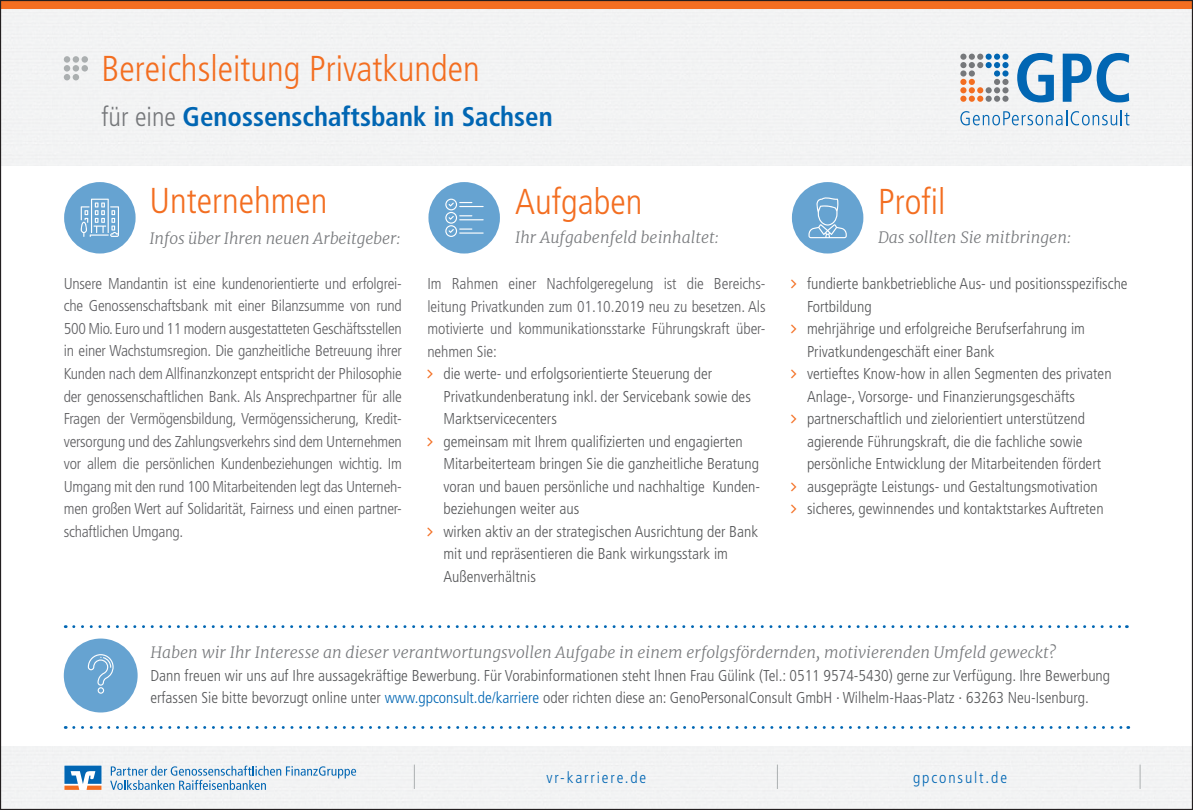
<style>
.page{position:relative;width:1193px;height:810px;background:#fff}
.page>*{position:absolute;margin:0;border:0;box-sizing:border-box;transform-origin:0 0}
.t1{font:300 condensed 36px "Frutiger LT Std";color:#f36e21}
.t2{font:700 condensed 27px "Frutiger LT";color:#0166b3}
.t3{font:300 condensed 15.75px/22.5px "Frutiger LT Std";color:#57585a}
.t4{font:300 condensed 15.75px/22.5px "Frutiger LT Std";letter-spacing:-.015em;color:#5f5f62;text-align:justify}
.t5{font:italic 300 15.75px "Merriweather";color:#76787b}
.t6{font:300 condensed 15.75px "Frutiger LT Std";letter-spacing:.12em;color:#0166b3}
.s1{font-weight:300;color:#76787b}
.s2{color:#0166b3}
</style>
<div class="page">
<svg style="left:74px;top:726px;width:1054px;height:3px"></svg>
<svg style="left:74px;top:625px;width:1053px;height:3px"></svg>
<div style="left:2px;top:9px;width:1189px;height:157px;background:#f2f3f4"></div>
<svg style="left:64px;top:74px;width:15px;height:6px"></svg>
<div style="left:82px;top:65px;width:6px;height:7px;background:#abafb0;border-radius:50%"></div>
<div style="left:73px;top:65px;width:6px;height:7px;background:#abafb0;border-radius:50%"></div>
<div style="left:64px;top:65px;width:6px;height:7px;background:#abafb0;border-radius:50%"></div>
<div style="left:82px;top:56px;width:6px;height:7px;background:#abafb0;border-radius:50%"></div>
<div style="left:73px;top:56px;width:6px;height:7px;background:#abafb0;border-radius:50%"></div>
<div style="left:64px;top:56px;width:6px;height:7px;background:#abafb0;border-radius:50%"></div>
<svg style="left:64px;top:766px;width:37px;height:24px"></svg>
<svg style="left:110px;top:766px;width:246px;height:24px"></svg>
<svg style="left:414px;top:765px;width:1px;height:24px"></svg>
<svg style="left:777px;top:765px;width:1px;height:24px"></svg>
<svg style="left:1139px;top:765px;width:1px;height:24px"></svg>
<div style="left:64px;top:639px;width:74px;height:74px;background:#66a3d1;border-radius:50%"></div>
<svg style="left:88px;top:654px;width:26px;height:39px"></svg>
<div style="left:0;top:0;width:1193px;height:9px;background:#f36e21"></div>
<svg style="left:960px;top:110px;width:169px;height:15px"></svg>
<svg style="left:960px;top:79px;width:48px;height:23px"></svg>
<div style="left:1002px;top:70px;width:6px;height:7px;background:#0166b3;border-radius:50%"></div>
<div style="left:994px;top:70px;width:6px;height:7px;background:#0166b3;border-radius:50%"></div>
<div style="left:969px;top:70px;width:6px;height:7px;background:#76787b;border-radius:50%"></div>
<div style="left:960px;top:70px;width:6px;height:7px;background:#76787b;border-radius:50%"></div>
<svg style="left:960px;top:54px;width:48px;height:14px"></svg>
<svg style="left:1017px;top:53px;width:37px;height:49px"></svg>
<svg style="left:1062px;top:53px;width:67px;height:49px"></svg>
<div style="left:64px;top:182px;width:72px;height:72px;background:#66a3d1;border-radius:50%"></div>
<svg style="left:81px;top:199px;width:38px;height:38px"></svg>
<div style="left:428px;top:182px;width:72px;height:72px;background:#66a3d1;border-radius:50%"></div>
<svg style="left:445px;top:199px;width:39px;height:38px"></svg>
<hr style="left:459px;top:232px;width:25px;height:2px;background:#fff">
<div style="left:792px;top:182px;width:71px;height:72px;background:#66a3d1;border-radius:50%"></div>
<svg style="left:808px;top:197px;width:39px;height:41px"></svg>
<h1 class="t1" style="left:102px;top:48px;width:380px">Bereichsleitung Privatkunden</h1>
<h2 class="t2" style="left:102px;top:100px;width:452px"><span class="s1">für eine</span> Genossenschaftsbank in Sachsen</h2>
<h1 class="t1" style="left:149px;top:180px;width:180px">Unternehmen</h1>
<p class="t5" style="left:149px;top:228px;width:252px">Infos über Ihren neuen Arbeitgeber:</p>
<h1 class="t1" style="left:515px;top:181px;width:129px">Aufgaben</h1>
<p class="t5" style="left:515px;top:227px;width:205px">Ihr Aufgabenfeld beinhaltet:</p>
<p class="t4" style="left:64px;top:273px;width:340px">Unsere Mandantin ist eine kundenorientierte und erfolgrei&shy;che Genossenschaftsbank mit einer Bilanzsumme von rund 500 Mio. Euro und 11 modern ausgestatteten Geschäftsstellen in einer Wachstumsregion. Die ganzheitliche Betreuung ihrer Kunden nach dem Allfinanzkonzept entspricht der Philosophie der genossenschaftlichen Bank. Als Ansprechpartner für alle Fragen der Vermögensbildung, Vermögenssicherung, Kredit&shy;versorgung und des Zahlungsverkehrs sind dem Unternehmen vor allem die persönlichen Kundenbeziehungen wichtig. Im Umgang mit den rund 100 Mitarbeitenden legt das Unterneh&shy;men großen Wert auf Solidarität, Fairness und einen partner&shy;schaftlichen Umgang.</p>
<p class="t4" style="left:427px;top:273px;width:340px">Im Rahmen einer Nachfolgeregelung ist die Bereichs&shy;leitung Privatkunden zum 01.10.2019 neu zu besetzen. Als motivierte und kommunikationsstarke Führungskraft über&shy;nehmen Sie:</p>
<p class="t3" style="left:443px;top:363px;width:318px">die werte- und erfolgsorientierte Steuerung der Privatkundenberatung inkl. der Servicebank sowie des Marktservicecenters<br>gemeinsam mit Ihrem qualifizierten und engagierten Mitarbeiterteam bringen Sie die ganzheitliche Beratung voran und bauen persönliche und nachhaltige Kunden&shy;beziehungen weiter aus<br>wirken aktiv an der strategischen Ausrichtung der Bank mit und repräsentieren die Bank wirkungsstark im Außenverhältnis</p>
<h1 class="t1" style="left:878px;top:181px;width:69px">Profil</h1>
<p class="t5" style="left:878px;top:227px;width:194px">Das sollten Sie mitbringen:</p>
<p class="t3" style="left:807px;top:273px;width:322px">fundierte bankbetriebliche Aus- und positionsspezifische Fortbildung<br>mehrjährige und erfolgreiche Berufserfahrung im Privatkundengeschäft einer Bank<br>vertieftes Know-how in allen Segmenten des privaten Anlage-, Vorsorge- und Finanzierungsgeschäfts partnerschaftlich und zielorientiert unterstützend agierende Führungskraft, die die fachliche sowie persönliche Entwicklung der Mitarbeitenden fördert ausgeprägte Leistungs- und Gestaltungsmotivation sicheres, gewinnendes und kontaktstarkes Auftreten</p>
<p class="t5" style="left:150px;top:642px;width:907px">Haben wir Ihr Interesse an dieser verantwortungsvollen Aufgabe in einem erfolgsfördernden, motivierenden Umfeld geweckt?</p>
<p class="t3" style="left:150px;top:664px;width:961px">Dann freuen wir uns auf Ihre aussagekräftige Bewerbung. Für Vorabinformationen steht Ihnen Frau Gülink (Tel.: 0511 9574-5430) gerne zur Verfügung. Ihre Bewerbung erfassen Sie bitte bevorzugt online unter <span class="s2">www.gpconsult.de/karriere</span> oder richten diese an: GenoPersonalConsult GmbH · Wilhelm-Haas-Platz · 63263 Neu-Isenburg.</p>
<p class="t6" style="left:546px;top:769px;width:101px">vr-karriere.de</p>
<p class="t6" style="left:913px;top:769px;width:96px">gpconsult.de</p>
</div>
